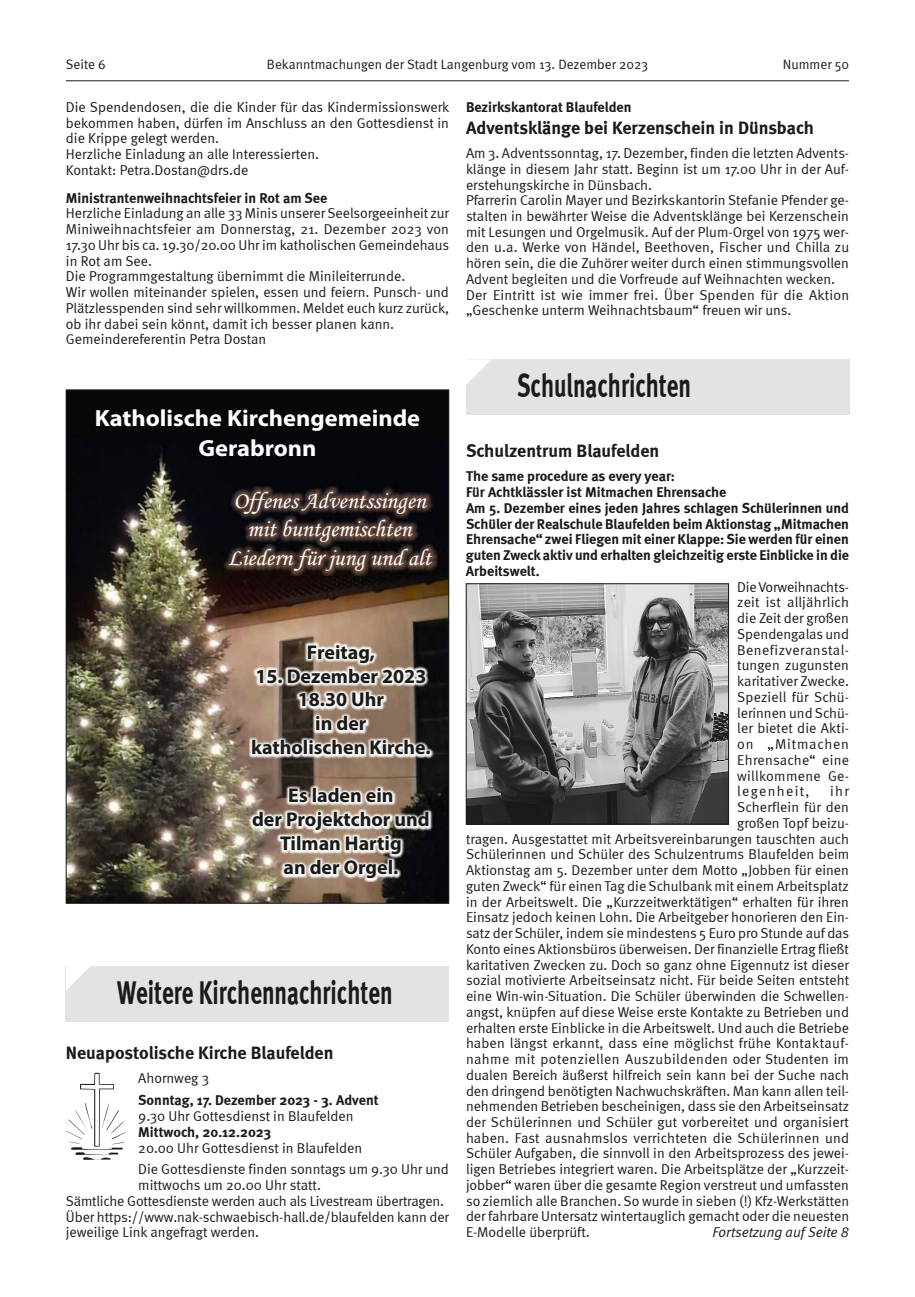
<style>
.page{position:relative;width:915px;height:1297px;background:#fff}
.page>*{position:absolute;margin:0;border:0;box-sizing:border-box;transform-origin:0 0}
.t1{font:700 33px "Meta";color:#1a1a18;scale:.7 1}
.t2{font:23.85px/28.5px "Monotype Corsiva";color:#fff;text-align:center}
.t3{font:700 23.4px/29.2px "Myriad Pro";color:#fff;text-align:center;scale:1.04 1}
.t4{font:700 19.95px/23.9px "Myriad Pro";color:#1a1a18;text-align:center}
.t5{font:700 18px "Meta";color:#1a1a18}
.t6{font:14.25px/15.8px "Meta Normal";color:#1a1a18}
.t7{font:700 14.25px/15.8px "Meta";letter-spacing:-.005em;color:#1a1a18}
.t8{font:14.25px "Meta Normal";letter-spacing:.025em;color:#1a1a18}
.t9{font:italic 14.25px "Meta Normal";color:#1a1a18}
.t10{font:13.5px "Meta Normal";color:#1a1a18}
</style>
<div class="page">
<hr style="left:66px;top:80px;width:782px;height:1px;background:#1a1a18">
<img style="left:68px;top:392px;width:379px;height:509px">
<div style="left:88px;top:401px;width:339px;height:63px;background:#070707"></div>
<img style="left:249px;top:641px;width:184px;height:241px">
<img style="left:223px;top:486px;width:214px;height:90px">
<div style="left:66px;top:966px;width:383px;height:55px;background:#e3e3e3"></div>
<svg style="left:66px;top:966px;width:24px;height:24px"></svg>
<svg style="left:66px;top:1073px;width:61px;height:87px"></svg>
<div style="left:466px;top:359px;width:382px;height:56px;background:#e3e3e3"></div>
<svg style="left:466px;top:359px;width:25px;height:26px"></svg>
<img style="left:468px;top:585px;width:258px;height:237px">
<div style="left:466px;top:583px;width:262px;height:241px;border:1px solid #1a1a18"></div>
<p class="t10" style="left:66px;top:57px;width:41px">Seite 6</p>
<p class="t10" style="left:267px;top:57px;width:382px">Bekanntmachungen der Stadt Langenburg vom 13. Dezember 2023</p>
<p class="t10" style="left:782px;top:57px;width:68px">Nummer 50</p>
<p class="t6" style="left:66px;top:99px;width:385px">Die Spendendosen, die die Kinder für das Kindermissionswerk bekommen haben, dürfen im Anschluss an den Gottesdienst in die Krippe gelegt werden.<br>Herzliche Einladung an alle Interessierten.<br>Kontakt: Petra.Dostan@drs.de</p>
<p class="t7" style="left:66px;top:190px;width:263px">Ministrantenweihnachtsfeier in Rot am See</p>
<p class="t6" style="left:66px;top:205px;width:384px">Herzliche Einladung an alle 33 Minis unserer Seelsorgeeinheit zur Miniweihnachtsfeier am Donnerstag, 21. Dezember 2023 von 17.30 Uhr bis ca. 19.30/20.00 Uhr im katholischen Gemeindehaus in Rot am See.<br>Die Programmgestaltung übernimmt die Minileiterrunde.<br>Wir wollen miteinander spielen, essen und feiern. Punsch- und Plätzlesspenden sind sehr willkommen. Meldet euch kurz zurück, ob ihr dabei sein könnt, damit ich besser planen kann.<br>Gemeindereferentin Petra Dostan</p>
<p class="t7" style="left:466px;top:99px;width:167px">Bezirkskantorat Blaufelden</p>
<p class="t5" style="left:466px;top:117px;width:349px">Adventsklänge bei Kerzenschein in Dünsbach</p>
<p class="t6" style="left:466px;top:145px;width:384px">Am 3. Adventssonntag, 17. Dezember, finden die letzten Advents&shy;klänge in diesem Jahr statt. Beginn ist um 17.00 Uhr in der Auf&shy;erstehungskirche in Dünsbach.<br>Pfarrerin Carolin Mayer und Bezirkskantorin Stefanie Pfender ge&shy;stalten in bewährter Weise die Adventsklänge bei Kerzenschein mit Lesungen und Orgelmusik. Auf der Plum-Orgel von 1975 wer&shy;den u.a. Werke von Händel, Beethoven, Fischer und Chilla zu hören sein, die die Zuhörer weiter durch einen stimmungsvollen Advent begleiten und die Vorfreude auf Weihnachten wecken.<br>Der Eintritt ist wie immer frei. Über Spenden für die Aktion „Geschenke unterm Weihnachtsbaum“ freuen wir uns.</p>
<h3 class="t3" style="left:95px;top:403px;width:314px">Katholische Kirchengemeinde<br>Gerabronn</h3>
<h2 class="t2" style="left:228px;top:486px;width:205px">Offenes Adventssingen mit buntgemischten<br>Liedern für jung und alt</h2>
<h3 class="t4" style="left:307px;top:639px;width:69px">Freitag,</h3>
<h3 class="t4" style="left:251px;top:663px;width:181px">15. Dezember 2023<br>18.30 Uhr<br>in der<br>katholischen Kirche.</h3>
<h3 class="t4" style="left:252px;top:783px;width:179px">Es laden ein<br>der Projektchor und<br>Tilman Hartig<br>an der Orgel.</h3>
<h1 class="t1" style="left:117px;top:973px;width:395px">Weitere Kirchennachrichten</h1>
<p class="t5" style="left:66px;top:1042px;width:269px">Neuapostolische Kirche Blaufelden</p>
<p class="t6" style="left:138px;top:1070px;width:72px">Ahornweg 3</p>
<p class="t7" style="left:138px;top:1092px;width:242px">Sonntag, 17. Dezember 2023 - 3. Advent</p>
<p class="t6" style="left:138px;top:1108px;width:216px">9.30 Uhr Gottesdienst in Blaufelden</p>
<p class="t7" style="left:138px;top:1124px;width:134px">Mittwoch, 20.12.2023</p>
<p class="t6" style="left:138px;top:1136px;width:312px;line-height:21.9px">20.00 Uhr Gottesdienst in Blaufelden<br>Die Gottesdienste finden sonntags um 9.30 Uhr und</p>
<p class="t6" style="left:66px;top:1177px;width:384px;text-indent:72px">mittwochs um 20.00 Uhr statt.<br>Sämtliche Gottesdienste werden auch als Livestream übertragen.<br>Über https://www.nak-schwaebisch-hall.de/blaufelden kann der jeweilige Link angefragt werden.</p>
<h1 class="t1" style="left:517px;top:366px;width:250px">Schulnachrichten</h1>
<p class="t5" style="left:466px;top:440px;width:195px">Schulzentrum Blaufelden</p>
<p class="t7" style="left:466px;top:468px;width:384px">The same procedure as every year:<br>Für Achtklässler ist Mitmachen Ehrensache<br>Am 5. Dezember eines jeden Jahres schlagen Schülerinnen und Schüler der Realschule Blaufelden beim Aktionstag „Mitmachen Ehrensache“ zwei Fliegen mit einer Klappe: Sie werden für einen guten Zweck aktiv und erhalten gleichzeitig erste Einblicke in die Arbeitswelt.</p>
<p class="t6" style="left:736px;top:579px;width:113px;text-align:justify">Die Vorweihnachts&shy;zeit ist alljährlich die Zeit der großen Spendengalas und Benefizveranstal&shy;tungen zugunsten karitativer Zwecke.<br>Speziell für Schü&shy;lerinnen und Schü&shy;ler bietet die Akti&shy;on „Mitmachen Ehrensache“ eine willkommene Ge&shy;legenheit,</p>
<p class="t6" style="left:829px;top:783px;width:20px">ihr</p>
<p class="t6" style="left:737px;top:799px;width:113px">Scherflein für den</p>
<p class="t6" style="left:737px;top:815px;width:113px">großen Topf beizu-</p>
<p class="t6" style="left:466px;top:830px;width:384px">tragen. Ausgestattet mit Arbeitsvereinbarungen tauschten auch</p>
<p class="t6" style="left:466px;top:846px;width:384px">Schülerinnen und Schüler des Schulzentrums Blaufelden beim</p>
<p class="t6" style="left:466px;top:862px;width:384px">Aktionstag am 5. Dezember unter dem Motto „Jobben für einen</p>
<p class="t6" style="left:466px;top:878px;width:384px">guten Zweck“ für einen Tag die Schulbank mit einem Arbeitsplatz</p>
<p class="t6" style="left:466px;top:893px;width:384px">in der Arbeitswelt. Die „Kurzzeitwerktätigen“ erhalten für ihren</p>
<p class="t6" style="left:466px;top:909px;width:384px">Einsatz jedoch keinen Lohn. Die Arbeitgeber honorieren den Ein-</p>
<p class="t6" style="left:466px;top:925px;width:384px">satz der Schüler, indem sie mindestens 5 Euro pro Stunde auf das</p>
<p class="t6" style="left:466px;top:941px;width:384px">Konto eines Aktionsbüros überweisen. Der finanzielle Ertrag fließt</p>
<p class="t6" style="left:466px;top:956px;width:384px">karitativen Zwecken zu. Doch so ganz ohne Eigennutz ist dieser</p>
<p class="t6" style="left:466px;top:972px;width:384px">sozial motivierte Arbeitseinsatz nicht. Für beide Seiten entsteht</p>
<p class="t6" style="left:466px;top:988px;width:384px">eine Win-win-Situation. Die Schüler überwinden die Schwellen-</p>
<p class="t6" style="left:466px;top:1004px;width:384px">angst, knüpfen auf diese Weise erste Kontakte zu Betrieben und</p>
<p class="t6" style="left:466px;top:1019px;width:384px">erhalten erste Einblicke in die Arbeitswelt. Und auch die Betriebe</p>
<p class="t6" style="left:466px;top:1035px;width:384px">haben längst erkannt, dass eine möglichst frühe Kontaktauf-</p>
<p class="t8" style="left:466px;top:1051px;width:384px">nahme mit potenziellen Auszubildenden oder Studenten im</p>
<p class="t6" style="left:466px;top:1067px;width:384px">dualen Bereich äußerst hilfreich sein kann bei der Suche nach</p>
<p class="t6" style="left:466px;top:1082px;width:384px">den dringend benötigten Nachwuchskräften. Man kann allen teil-</p>
<p class="t6" style="left:466px;top:1098px;width:385px">nehmenden Betrieben bescheinigen, dass sie den Arbeitseinsatz</p>
<p class="t6" style="left:466px;top:1114px;width:384px">der Schülerinnen und Schüler gut vorbereitet und organisiert</p>
<p class="t6" style="left:466px;top:1130px;width:384px">haben. Fast ausnahmslos verrichteten die Schülerinnen und</p>
<p class="t6" style="left:466px;top:1145px;width:384px">Schüler Aufgaben, die sinnvoll in den Arbeitsprozess des jewei-</p>
<p class="t6" style="left:466px;top:1161px;width:384px">ligen Betriebes integriert waren. Die Arbeitsplätze der „Kurzzeit-</p>
<p class="t6" style="left:466px;top:1177px;width:384px">jobber“ waren über die gesamte Region verstreut und umfassten</p>
<p class="t6" style="left:466px;top:1193px;width:384px">so ziemlich alle Branchen. So wurde in sieben (!) Kfz-Werkstätten</p>
<p class="t6" style="left:466px;top:1208px;width:384px">der fahrbare Untersatz wintertauglich gemacht oder die neuesten</p>
<p class="t6" style="left:466px;top:1224px;width:125px">E-Modelle überprüft.</p>
<p class="t9" style="left:712px;top:1224px;width:138px">Fortsetzung auf Seite 8</p>
</div>
